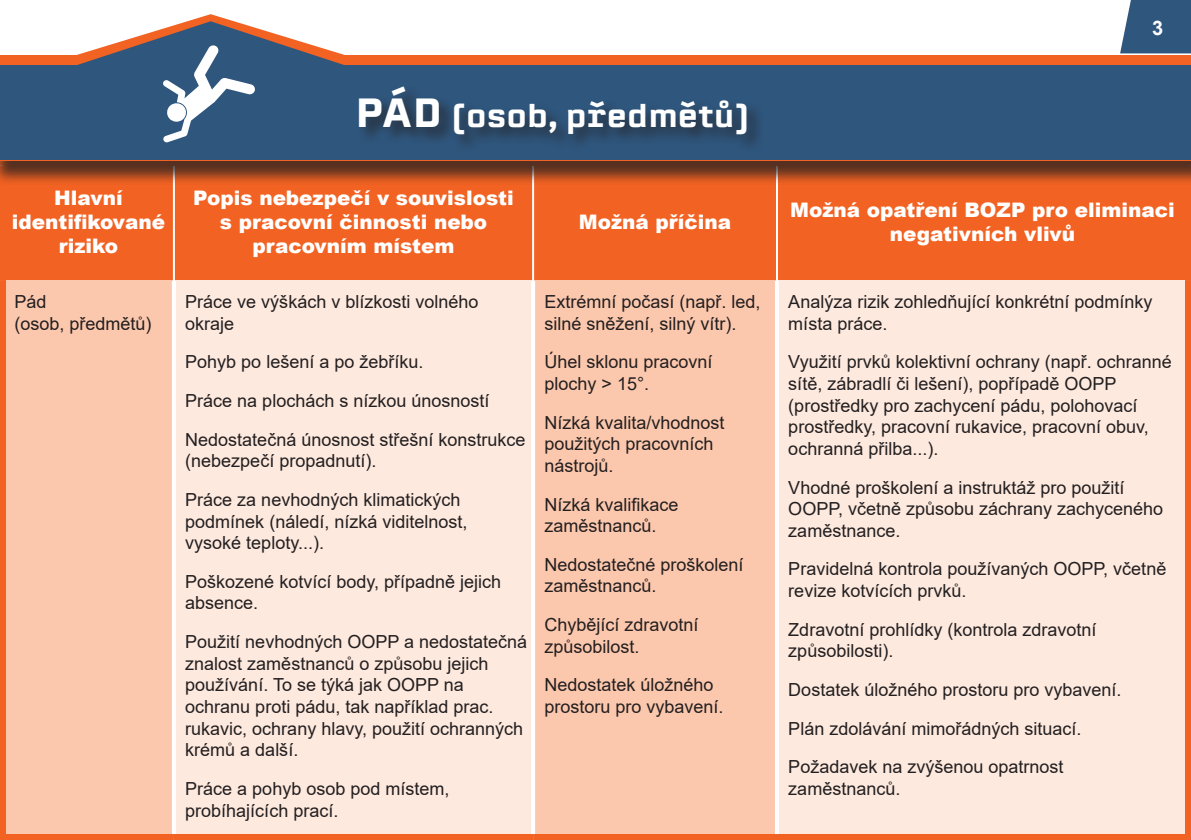
<style>
.page{position:relative;width:1191px;height:840px;background:#fff}
.page>*{position:absolute;margin:0;border:0;box-sizing:border-box;transform-origin:0 0}
.t1{font:500 30px "Erbaum";color:#fff}
.t2{font:900 20px/24px "Arial";color:#fff;text-align:center}
.t3{font:700 20px "Arial";color:#fff}
.t4{font:18px/21.6px "Arial";color:#231f20}
.s1{font-size:40px}
</style>
<div class="page">
<div style="left:6px;top:185px;width:1179px;height:96px;background:#f26222"></div>
<div style="left:3px;top:281px;width:171px;height:555px;background:#fcc8ad"></div>
<div style="left:174px;top:281px;width:359px;height:555px;background:#fde9de"></div>
<div style="left:533px;top:281px;width:244px;height:555px;background:#fcc8ad"></div>
<div style="left:777px;top:281px;width:411px;height:555px;background:#fde9de"></div>
<hr style="left:173px;top:165px;width:2px;height:116px;background:#fff">
<hr style="left:532px;top:165px;width:2px;height:116px;background:#fff">
<hr style="left:776px;top:165px;width:2px;height:116px;background:#fff">
<div style="left:0;top:165px;width:6px;height:116px;background:#f26222"></div>
<div style="left:1185px;top:165px;width:6px;height:116px;background:#f26222"></div>
<div style="left:0;top:281px;width:6px;height:552px;background:#f26222"></div>
<div style="left:1185px;top:281px;width:6px;height:552px;background:#f26222"></div>
<div style="left:0;top:833px;width:174px;height:6px;background:#f26222"></div>
<div style="left:174px;top:833px;width:359px;height:6px;background:#f26222"></div>
<div style="left:533px;top:833px;width:244px;height:6px;background:#f26222"></div>
<div style="left:777px;top:833px;width:414px;height:6px;background:#f26222"></div>
<hr style="left:172px;top:281px;width:4px;height:552px;background:#fff">
<hr style="left:531px;top:281px;width:4px;height:552px;background:#fff">
<hr style="left:775px;top:281px;width:4px;height:552px;background:#fff">
<div style="left:0;top:18px;width:1191px;height:167px;background:#231f20;opacity:.75"></div>
<div style="left:0;top:55px;width:1191px;height:105px;background:#f26222"></div>
<div style="left:0;top:66px;width:1191px;height:94px;background:#2f567d"></div>
<svg style="left:1120px;top:0;width:71px;height:53px;background:#3f6387"></svg>
<div style="left:356px;top:85px;width:409px;height:68px;background:#231f20;opacity:.75"></div>
<svg style="left:75px;top:14px;width:271px;height:128px"></svg>
<h1 class="t1" style="left:355px;top:95px;width:394px"><span class="s1">PÁD</span> (osob, předmětů)</h1>
<p class="t2" style="left:12px;top:185px;width:155px">Hlavní identifikované riziko</p>
<p class="t2" style="left:193px;top:185px;width:322px">Popis nebezpečí v souvislosti s pracovní činnosti nebo pracovním místem</p>
<p class="t4" style="left:14px;top:291px;width:139px">Pád<br>(osob, předmětů)</p>
<p class="t4" style="left:185px;top:291px;width:295px">Práce ve výškách v blízkosti volného okraje</p>
<p class="t4" style="left:185px;top:342px;width:342px;line-height:38.6px">Pohyb po lešení a po žebříku.<br>Práce na plochách s nízkou únosností<br>Nedostatečná únosnost střešní konstrukce</p>
<p class="t4" style="left:185px;top:441px;width:277px;line-height:38.6px">(nebezpečí propadnutí).<br>Práce za nevhodných klimatických</p>
<p class="t4" style="left:185px;top:510px;width:284px">podmínek (náledí, nízká viditelnost, vysoké teploty...).</p>
<p class="t4" style="left:185px;top:570px;width:317px">Poškozené kotvící body, případně jejich absence.</p>
<p class="t4" style="left:185px;top:630px;width:343px">Použití nevhodných OOPP a nedostatečná znalost zaměstnanců o způsobu jejich používání. To se týká jak OOPP na ochranu proti pádu, tak například prac. rukavic, ochrany hlavy, použití ochranných krémů a další.</p>
<p class="t4" style="left:185px;top:777px;width:266px">Práce a pohyb osob pod místem, probíhajících prací.</p>
<p class="t2" style="left:579px;top:209px;width:154px">Možná příčina</p>
<p class="t4" style="left:544px;top:291px;width:218px">Extrémní počasí (např. led, silné sněžení, silný vítr).</p>
<p class="t4" style="left:544px;top:351px;width:170px">Úhel sklonu pracovní plochy &gt; 15°.</p>
<p class="t4" style="left:544px;top:411px;width:182px">Nízká kvalita/vhodnost použitých pracovních nástrojů.</p>
<p class="t4" style="left:544px;top:493px;width:136px">Nízká kvalifikace zaměstnanců.</p>
<p class="t4" style="left:544px;top:553px;width:201px">Nedostatečné proškolení zaměstnanců.</p>
<p class="t4" style="left:544px;top:613px;width:156px">Chybějící zdravotní způsobilost.</p>
<p class="t4" style="left:544px;top:673px;width:181px">Nedostatek úložného prostoru pro vybavení.</p>
<p class="t3" style="left:1152px;top:14px;width:13px">3</p>
<p class="t2" style="left:790px;top:197px;width:386px">Možná opatření BOZP pro eliminaci negativních vlivů</p>
<p class="t4" style="left:788px;top:291px;width:366px">Analýza rizik zohledňující konkrétní podmínky místa práce.</p>
<p class="t4" style="left:788px;top:351px;width:385px">Využití prvků kolektivní ochrany (např. ochranné sítě, zábradlí či lešení), popřípadě OOPP (prostředky pro zachycení pádu, polohovací prostředky, pracovní rukavice, pracovní obuv, ochranná přilba...).</p>
<p class="t4" style="left:788px;top:476px;width:376px">Vhodné proškolení a instruktáž pro použití<br>OOPP, včetně způsobu záchrany zachyceného zaměstnance.</p>
<p class="t4" style="left:788px;top:558px;width:379px">Pravidelná kontrola používaných OOPP, včetně revize kotvících prvků.</p>
<p class="t4" style="left:788px;top:618px;width:310px">Zdravotní prohlídky (kontrola zdravotní způsobilosti).</p>
<p class="t4" style="left:788px;top:669px;width:335px;line-height:38.6px">Dostatek úložného prostoru pro vybavení.<br>Plán zdolávání mimořádných situací.<br>Požadavek na zvýšenou opatrnost</p>
<p class="t4" style="left:788px;top:777px;width:114px">zaměstnanců.</p>
</div>
